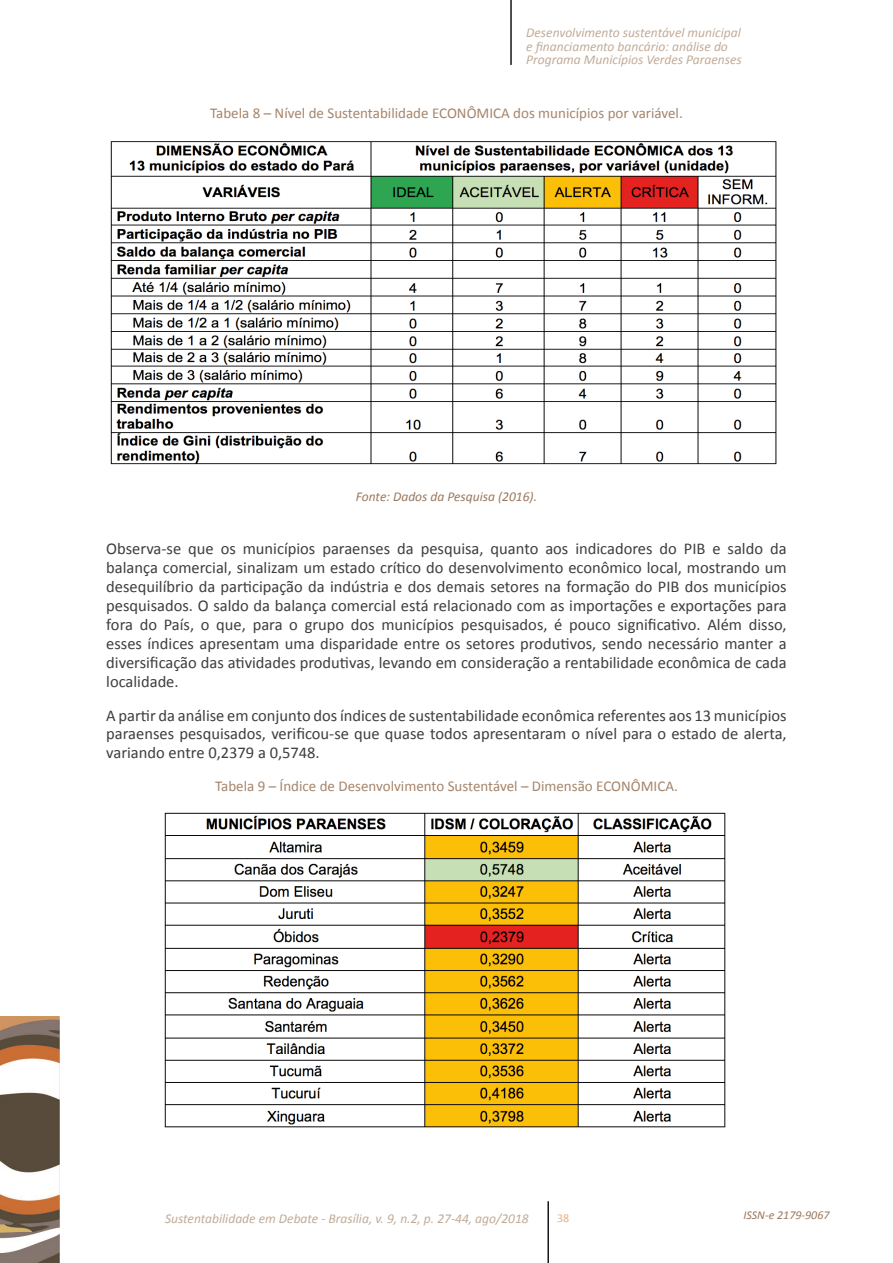
<style>
.page{position:relative;width:893px;height:1263px;background:#fff}
.page>*{position:absolute;margin:0;border:0;box-sizing:border-box;transform-origin:0 0}
.t1{font:16.5px/18.9px "Calibri";color:#3e3e40;text-align:justify}
.t2{font:15px "Calibri";color:#a5856b}
.t3{font:italic 13.5px/13.5px "Calibri";color:#c2ab97}
.t4{font:italic 13.5px "Calibri";color:#9b785d}
.t5{font:italic 12px "Calibri";color:#9b785d}
.t6{font:12px "Calibri";color:#e5b086}
</style>
<div class="page">
<hr style="left:510px;top:0;width:2px;height:65px;background:#1a171c">
<img style="left:0;top:1016px;width:60px;height:247px">
<hr style="left:547px;top:1201px;width:2px;height:62px;background:#1a171c">
<img style="left:110px;top:141px;width:667px;height:324px">
<img style="left:164px;top:812px;width:562px;height:316px">
<p class="t3" style="left:526px;top:26px;width:217px">Desenvolvimento sustentável municipal e financiamento bancário: análise do<br>Programa Municípios Verdes Paraenses</p>
<p class="t2" style="left:210px;top:103px;width:474px">Tabela 8 – Nível de Sustentabilidade ECONÔMICA dos municípios por variável.</p>
<p class="t4" style="left:356px;top:487px;width:183px">Fonte: Dados da Pesquisa (2016).</p>
<p class="t1" style="left:106px;top:539px;width:682px">Observa-se que os municípios paraenses da pesquisa, quanto aos indicadores do PIB e saldo da balança comercial, sinalizam um estado crítico do desenvolvimento econômico local, mostrando um desequilíbrio da participação da indústria e dos demais setores na formação do PIB dos municípios pesquisados. O saldo da balança comercial está relacionado com as importações e exportações para fora do País, o que, para o grupo dos municípios pesquisados, é pouco significativo. Além disso, esses índices apresentam uma disparidade entre os setores produtivos, sendo necessário manter a diversificação das atividades produtivas, levando em consideração a rentabilidade econômica de cada localidade.</p>
<p class="t1" style="left:106px;top:706px;width:682px">A partir da análise em conjunto dos índices de sustentabilidade econômica referentes aos 13 municípios paraenses pesquisados, verificou-se que quase todos apresentaram o nível para o estado de alerta, variando entre 0,2379 a 0,5748.</p>
<p class="t2" style="left:215px;top:776px;width:464px">Tabela 9 – Índice de Desenvolvimento Sustentável – Dimensão ECONÔMICA.</p>
<p class="t3" style="left:165px;top:1212px;width:365px">Sustentabilidade em Debate - Brasília, v. 9, n.2, p. 27-44, ago/2018</p>
<p class="t5" style="left:743px;top:1207px;width:88px">ISSN-e 2179-9067</p>
<p class="t6" style="left:557px;top:1210px;width:14px">38</p>
</div>
